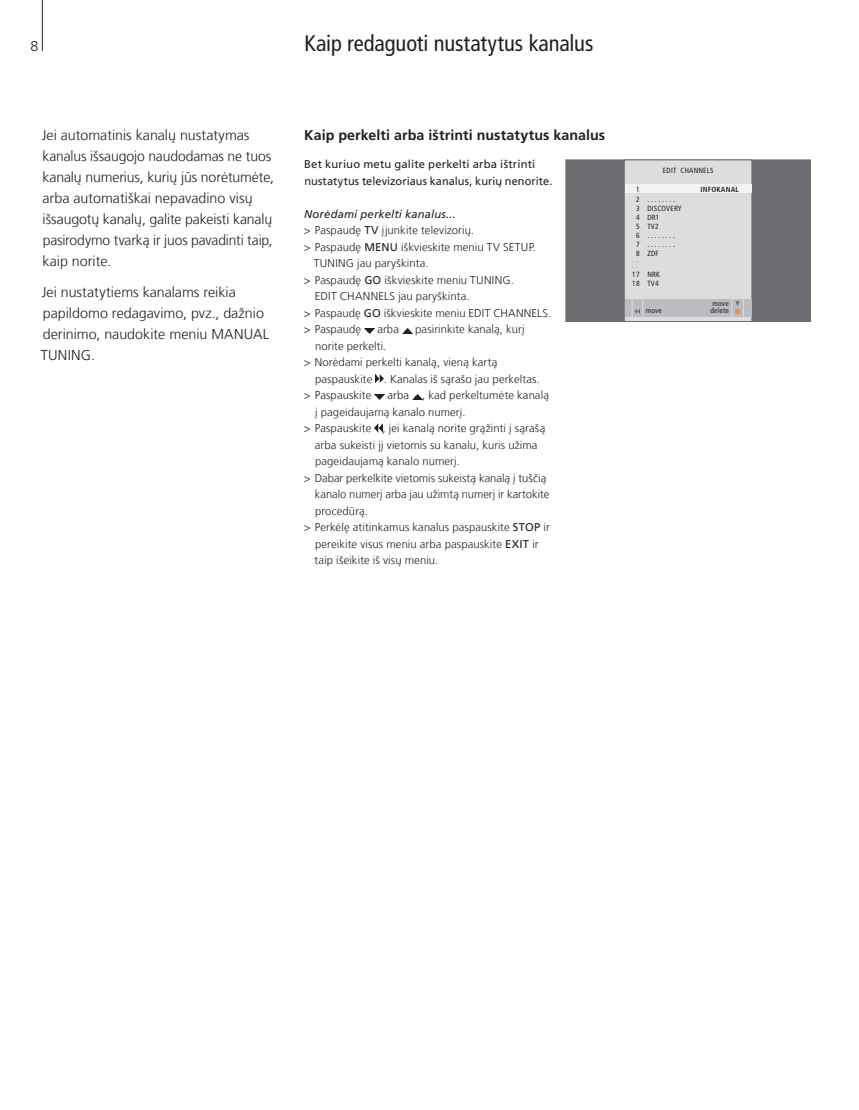
<style>
.page{position:relative;width:859px;height:1110px;background:#fff}
.page>*{position:absolute;margin:0;border:0;box-sizing:border-box;transform-origin:0 0}
.t1{font:condensed 22.5px "Frutiger LT Com";letter-spacing:-.005em;color:#231f20}
.t2{font:300 14.25px/21px "Frutiger LT Com";letter-spacing:-.005em;color:#231f20}
.t3{font:700 14.25px "Frutiger LT Com";letter-spacing:.005em;color:#231f20}
.t4{font:300 11.25px "Frutiger LT Com";letter-spacing:.01em;color:#231f20}
.t5{font:11.25px/16.5px "Frutiger LT Com";letter-spacing:.01em;color:#231f20}
.t6{font:italic 11.25px "Frutiger LT Com";letter-spacing:.015em;color:#231f20}
.t7{font:condensed 7.5px/9px "Frutiger";letter-spacing:.025em;color:#231f20}
.t8{font:700 condensed 7.5px "Frutiger";letter-spacing:.025em;color:#231f20}
.t9{font:condensed 7.5px/6px "Frutiger";color:#808285}
.s1{font-weight:400}
</style>
<div class="page">
<hr style="left:42px;top:0;width:1px;height:51px;background:#231f20">
<svg style="left:364px;top:328px;width:10px;height:5px"></svg>
<svg style="left:403px;top:328px;width:9px;height:5px"></svg>
<svg style="left:375px;top:374px;width:9px;height:8px"></svg>
<svg style="left:374px;top:394px;width:10px;height:5px"></svg>
<svg style="left:413px;top:394px;width:9px;height:5px"></svg>
<svg style="left:374px;top:424px;width:9px;height:8px"></svg>
<div style="left:566px;top:160px;width:244px;height:161px;background:#6c6d70"></div>
<div style="left:566px;top:160px;width:245px;height:162px;border:1px solid #6c6d70"></div>
<div style="left:624px;top:160px;width:128px;height:161px;background:#dcdddf"></div>
<div style="left:624px;top:160px;width:128px;height:162px;border:1px solid #6c6d70"></div>
<div style="left:625px;top:184px;width:126px;height:9px;background:#f2f3f4"></div>
<div style="left:625px;top:299px;width:127px;height:17px;background:#bcbdc0"></div>
<svg style="left:632px;top:299px;width:12px;height:18px"></svg>
<svg style="left:732px;top:299px;width:12px;height:18px"></svg>
<p class="t2" style="left:30px;top:36px;width:9px">8</p>
<h1 class="t1" style="left:304px;top:30px;width:290px">Kaip redaguoti nustatytus kanalus</h1>
<p class="t2" style="left:42px;top:124px;width:234px">Jei automatinis kanalų nustatymas kanalus išsaugojo naudodamas ne tuos kanalų numerius, kurių jūs norėtumėte, arba automatiškai nepavadino visų išsaugotų kanalų, galite pakeisti kanalų pasirodymo tvarką ir juos pavadinti taip, kaip norite.</p>
<p class="t2" style="left:41px;top:282px;width:230px">Jei nustatytiems kanalams reikia papildomo redagavimo, pvz., dažnio derinimo, naudokite meniu MANUAL<br>TUNING.</p>
<p class="t3" style="left:304px;top:126px;width:303px">Kaip perkelti arba ištrinti nustatytus kanalus</p>
<p class="t5" style="left:304px;top:156px;width:250px">Bet kuriuo metu galite perkelti arba ištrinti nustatytus televizoriaus kanalus, kurių nenorite.</p>
<p class="t6" style="left:304px;top:207px;width:153px">Norėdami perkelti kanalus...</p>
<p class="t4" style="left:304px;top:224px;width:172px">&gt; Paspaudę <span class="s1">TV</span> įjunkite televizorių.</p>
<p class="t4" style="left:304px;top:240px;width:234px">&gt; Paspaudę <span class="s1">MENU</span> iškvieskite meniu TV SETUP.</p>
<p class="t4" style="left:314px;top:257px;width:116px">TUNING jau paryškinta.</p>
<p class="t4" style="left:304px;top:273px;width:212px">&gt; Paspaudę <span class="s1">GO</span> iškvieskite meniu TUNING.</p>
<p class="t4" style="left:315px;top:290px;width:156px">EDIT CHANNELS jau paryškinta.</p>
<p class="t4" style="left:304px;top:306px;width:249px">&gt; Paspaudę <span class="s1">GO</span> iškvieskite meniu EDIT CHANNELS.</p>
<p class="t4" style="left:304px;top:323px;width:59px">&gt; Paspaudę</p>
<p class="t4" style="left:377px;top:323px;width:23px">arba</p>
<p class="t4" style="left:415px;top:323px;width:111px">pasirinkite kanalą, kurį</p>
<p class="t4" style="left:315px;top:339px;width:73px">norite perkelti.</p>
<p class="t4" style="left:304px;top:356px;width:195px">&gt; Norėdami perkelti kanalą, vieną kartą</p>
<p class="t4" style="left:315px;top:372px;width:226px">paspauskite . Kanalas iš sąrašo jau perkeltas.</p>
<p class="t4" style="left:304px;top:389px;width:69px">&gt; Paspauskite</p>
<p class="t4" style="left:387px;top:389px;width:163px">arba , kad perkeltumėte kanalą</p>
<p class="t4" style="left:315px;top:405px;width:152px">į pageidaujamą kanalo numerį.</p>
<p class="t4" style="left:304px;top:422px;width:243px">&gt; Paspauskite , jei kanalą norite grąžinti į sąrašą</p>
<p class="t4" style="left:315px;top:438px;width:224px">arba sukeisti jį vietomis su kanalu, kuris užima</p>
<p class="t4" style="left:315px;top:455px;width:146px">pageidaujamą kanalo numerį.</p>
<p class="t4" style="left:304px;top:471px;width:244px">&gt; Dabar perkelkite vietomis sukeistą kanalą į tuščią</p>
<p class="t4" style="left:315px;top:488px;width:236px">kanalo numerį arba jau užimtą numerį ir kartokite</p>
<p class="t4" style="left:315px;top:504px;width:54px">procedūrą.</p>
<p class="t4" style="left:304px;top:521px;width:248px">&gt; Perkėlę atitinkamus kanalus paspauskite <span class="s1">STOP</span> ir</p>
<p class="t4" style="left:315px;top:537px;width:225px">pereikite visus meniu arba paspauskite <span class="s1">EXIT</span> ir</p>
<p class="t4" style="left:315px;top:554px;width:125px">taip išeikite iš visų meniu.</p>
<p class="t7" style="left:663px;top:166px;width:52px">EDIT CHANNELS</p>
<p class="t7" style="left:636px;top:184px;width:5px">1</p>
<p class="t8" style="left:700px;top:184px;width:40px">INFOKANAL</p>
<p class="t7" style="left:636px;top:195px;width:47px">2 . . . . . . . .<br>3 DISCOVERY<br>4 DR1<br>5 TV2<br>6 . . . . . . . .<br>7 . . . . . . . .<br>8 ZDF</p>
<p class="t9" style="left:632px;top:256px;width:7px">. . . .</p>
<p class="t7" style="left:632px;top:270px;width:29px">17 NRK<br>18 TV4</p>
<p class="t7" style="left:712px;top:299px;width:18px">move</p>
<p class="t7" style="left:646px;top:306px;width:18px">move</p>
<p class="t7" style="left:710px;top:306px;width:20px">delete</p>
</div>
